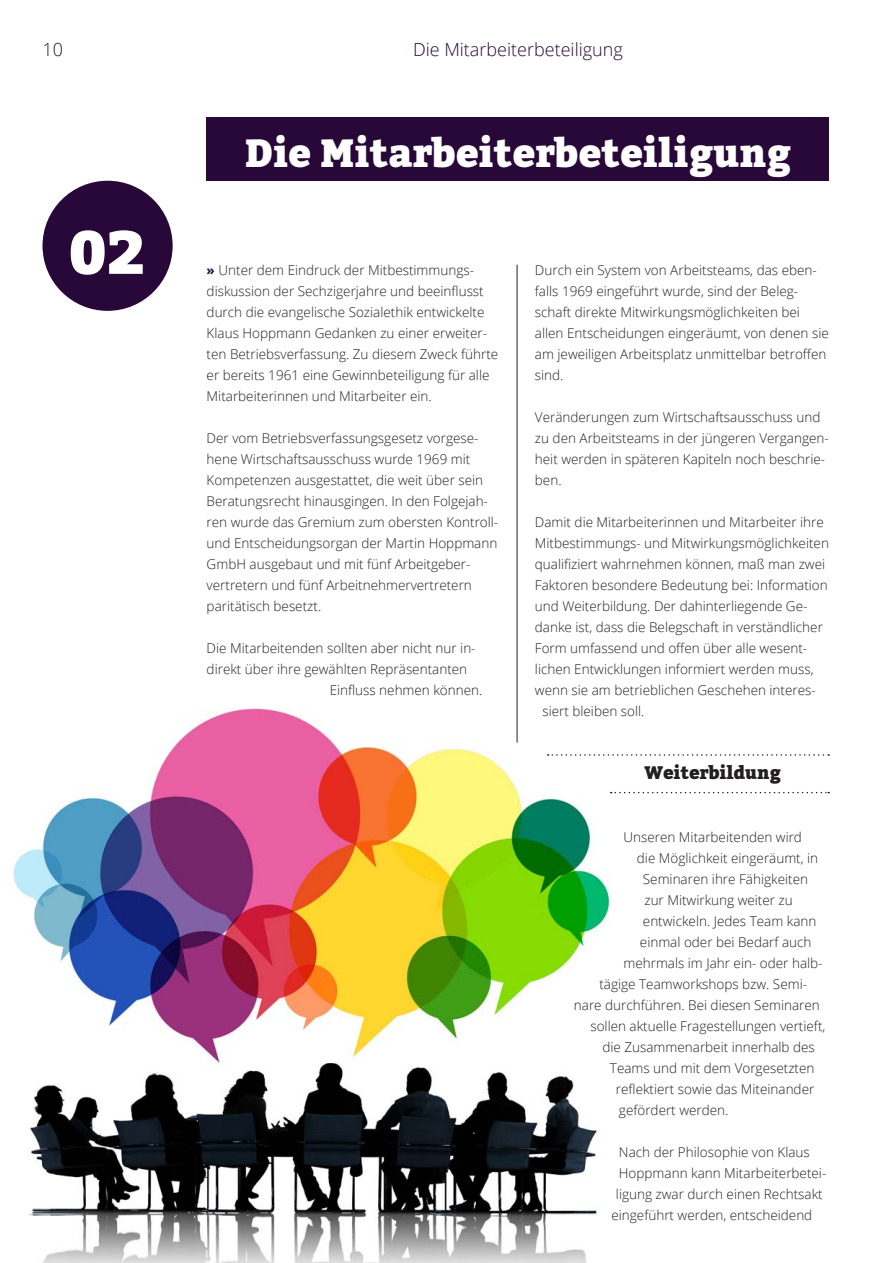
<style>
.page{position:relative;width:893px;height:1263px;background:#fff}
.page>*{position:absolute;margin:0;border:0;box-sizing:border-box;transform-origin:0 0}
.t1{font:900 60px "Bitter";color:#fff}
.t2{font:900 39px "Bitter";color:#fff}
.t3{font:300 18px "Open Sans";color:#280739}
.t4{font:900 18px "Bitter";color:#231f20}
.t5{font:300 18px "Open Sans";color:#231f20}
.t6{font:300 13.5px/21px "Open Sans";color:#231f20}
.s1{font-weight:700;color:#280739}
</style>
<div class="page">
<img style="left:13px;top:686px;width:617px;height:577px">
<hr style="left:517px;top:265px;width:1px;height:477px;background:#231f20">
<svg style="left:548px;top:754px;width:281px;height:2px"></svg>
<svg style="left:611px;top:792px;width:218px;height:1px"></svg>
<div style="left:43px;top:181px;width:130px;height:130px;background:#280739;border-radius:50%"></div>
<div style="left:207px;top:117px;width:622px;height:64px;background:#280739"></div>
<h3 class="t5" style="left:43px;top:37px;width:22px">10</h3>
<h3 class="t3" style="left:413px;top:37px;width:211px">Die Mitarbeiterbeteiligung</h3>
<h1 class="t1" style="left:68px;top:218px;width:79px">02</h1>
<h2 class="t2" style="left:245px;top:131px;width:548px">Die Mitarbeiterbeteiligung</h2>
<p class="t6" style="left:207px;top:259px;width:293px"><span class="s1">»</span> Unter dem Eindruck der Mitbestimmungs&shy;diskussion der Sechzigerjahre und beeinflusst durch die evangelische Sozialethik entwickelte Klaus Hoppmann Gedanken zu einer erweiter&shy;ten Betriebsverfassung. Zu diesem Zweck führte er bereits 1961 eine Gewinnbeteiligung für alle Mitarbeiterinnen und Mitarbeiter ein.</p>
<p class="t6" style="left:207px;top:427px;width:293px">Der vom Betriebsverfassungsgesetz vorgese&shy;hene Wirtschaftsausschuss wurde 1969 mit Kompetenzen ausgestattet, die weit über sein Beratungsrecht hinausgingen. In den Folgejah&shy;ren wurde das Gremium zum obersten Kontroll&shy;und Entscheidungsorgan der Martin Hoppmann GmbH ausgebaut und mit fünf Arbeitgeber&shy;vertretern und fünf Arbeitnehmervertretern paritätisch besetzt.</p>
<p class="t6" style="left:207px;top:637px;width:270px">Die Mitarbeitenden sollten aber nicht nur in-</p>
<p class="t6" style="left:207px;top:658px;width:262px">direkt über ihre gewählten Repräsentanten</p>
<p class="t6" style="left:330px;top:679px;width:154px">Einfluss nehmen können.</p>
<p class="t6" style="left:535px;top:259px;width:295px">Durch ein System von Arbeitsteams, das eben&shy;falls 1969 eingeführt wurde, sind der Beleg&shy;schaft direkte Mitwirkungsmöglichkeiten bei allen Entscheidungen eingeräumt, von denen sie am jeweiligen Arbeitsplatz unmittelbar betroffen sind.</p>
<p class="t6" style="left:535px;top:406px;width:295px">Veränderungen zum Wirtschaftsausschuss und zu den Arbeitsteams in der jüngeren Vergangen&shy;heit werden in späteren Kapiteln noch beschrie&shy;ben.</p>
<p class="t6" style="left:535px;top:511px;width:290px">Damit die Mitarbeiterinnen und Mitarbeiter ihre</p>
<p class="t6" style="left:535px;top:532px;width:296px">Mitbestimmungs- und Mitwirkungsmöglichkeiten</p>
<p class="t6" style="left:535px;top:553px;width:292px">qualifiziert wahrnehmen können, maß man zwei</p>
<p class="t6" style="left:535px;top:574px;width:294px">Faktoren besondere Bedeutung bei: Information</p>
<p class="t6" style="left:535px;top:595px;width:274px">und Weiterbildung. Der dahinterliegende Ge-</p>
<p class="t6" style="left:535px;top:616px;width:289px">danke ist, dass die Belegschaft in verständlicher</p>
<p class="t6" style="left:535px;top:637px;width:274px">Form umfassend und offen über alle wesent-</p>
<p class="t6" style="left:535px;top:658px;width:280px">lichen Entwicklungen informiert werden muss,</p>
<p class="t6" style="left:535px;top:679px;width:282px">wenn sie am betrieblichen Geschehen interes-</p>
<p class="t6" style="left:542px;top:700px;width:104px">siert bleiben soll.</p>
<h3 class="t4" style="left:644px;top:762px;width:138px">Weiterbildung</h3>
<p class="t6" style="left:623px;top:826px;width:180px">Unseren Mitarbeitenden wird</p>
<p class="t6" style="left:637px;top:847px;width:183px">die Möglichkeit eingeräumt, in</p>
<p class="t6" style="left:643px;top:868px;width:167px">Seminaren ihre Fähigkeiten</p>
<p class="t6" style="left:644px;top:889px;width:150px">zur Mitwirkung weiter zu</p>
<p class="t6" style="left:643px;top:910px;width:175px">entwickeln. Jedes Team kann</p>
<p class="t6" style="left:640px;top:931px;width:173px">einmal oder bei Bedarf auch</p>
<p class="t6" style="left:623px;top:952px;width:201px">mehrmals im Jahr ein- oder halb-</p>
<p class="t6" style="left:599px;top:973px;width:209px">tägige Teamworkshops bzw. Semi-</p>
<p class="t6" style="left:574px;top:994px;width:247px">nare durchführen. Bei diesen Seminaren</p>
<p class="t6" style="left:590px;top:1015px;width:236px">sollen aktuelle Fragestellungen vertieft,</p>
<p class="t6" style="left:602px;top:1036px;width:214px">die Zusammenarbeit innerhalb des</p>
<p class="t6" style="left:610px;top:1057px;width:206px">Teams und mit dem Vorgesetzten</p>
<p class="t6" style="left:616px;top:1078px;width:200px">reflektiert sowie das Miteinander</p>
<p class="t6" style="left:619px;top:1099px;width:111px">gefördert werden.</p>
<p class="t6" style="left:619px;top:1141px;width:192px">Nach der Philosophie von Klaus</p>
<p class="t6" style="left:619px;top:1162px;width:209px">Hoppmann kann Mitarbeiterbetei-</p>
<p class="t6" style="left:616px;top:1183px;width:208px">ligung zwar durch einen Rechtsakt</p>
<p class="t6" style="left:611px;top:1204px;width:202px">eingeführt werden, entscheidend</p>
</div>
